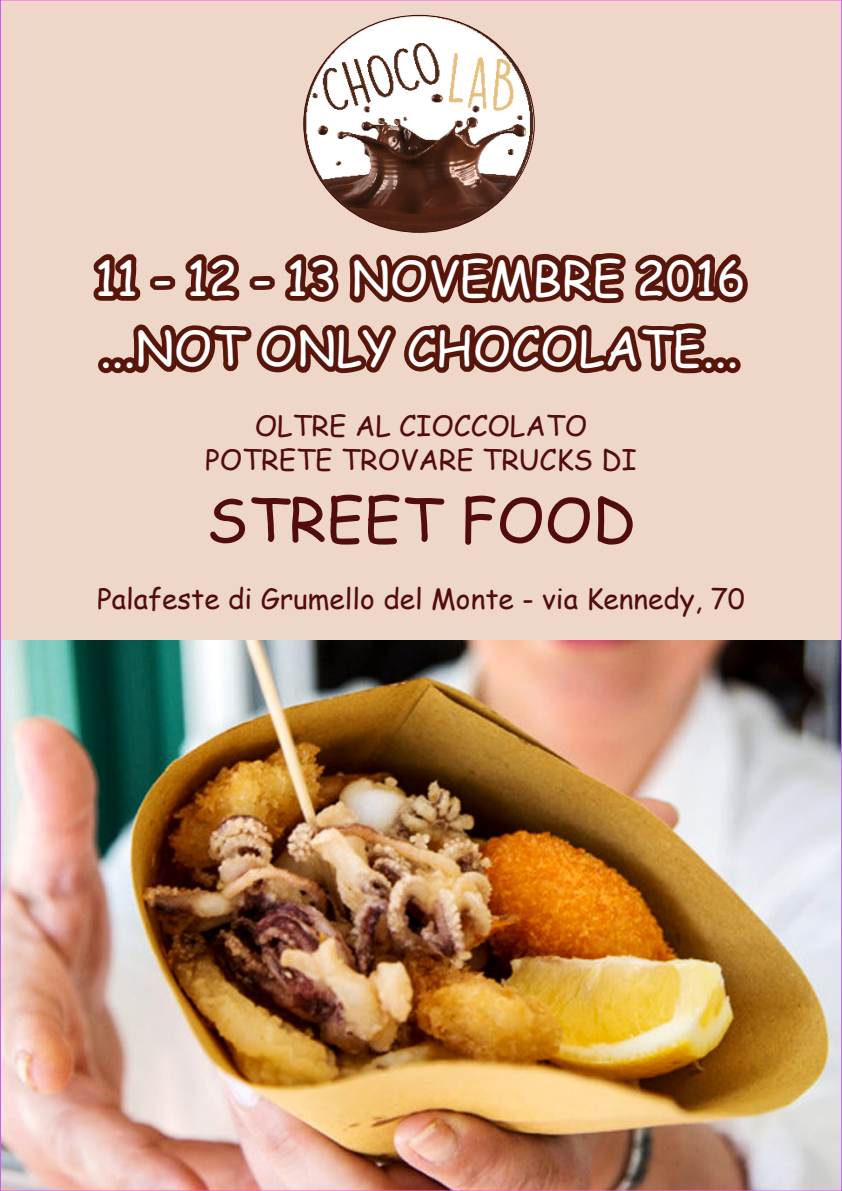
<style>
.page{position:relative;width:842px;height:1191px;background:#fff}
.page>*{position:absolute;margin:0;border:0;box-sizing:border-box;transform-origin:0 0}
.t1{font:60px "Comic Sans MS";color:#520c0c}
.t2{font:48px "Comic Sans MS";color:#fff}
.t3{font:28px "Comic Sans MS";color:#520c0c}
</style>
<div class="page">
<div style="left:0;top:0;width:840px;height:1191px;background:#eed6c9"></div>
<img style="left:2px;top:640px;width:838px;height:549px">
<img style="left:344px;top:640px;width:54px;height:481px">
<img style="left:304px;top:15px;width:230px;height:205px">
<img style="left:125px;top:640px;width:57px;height:549px">
<img style="left:286px;top:640px;width:58px;height:549px">
<svg style="left:93px;top:220px;width:655px;height:154px"></svg>
<hr style="left:0;top:0;width:1px;height:1191px;background:#93f">
<hr style="left:841px;top:0;width:1px;height:1191px;background:#93f">
<p class="t2" style="left:95px;top:243px;width:653px">11 - 12 - 13 NOVEMBRE 2016</p>
<p class="t2" style="left:100px;top:313px;width:640px">...NOT ONLY CHOCOLATE...</p>
<p class="t3" style="left:255px;top:405px;width:334px">OLTRE AL CIOCCOLATO</p>
<p class="t3" style="left:205px;top:439px;width:433px">POTRETE TROVARE TRUCKS DI</p>
<p class="t1" style="left:206px;top:475px;width:431px">STREET FOOD</p>
<p class="t3" style="left:97px;top:578px;width:649px">Palafeste di Grumello del Monte - via Kennedy, 70</p>
</div>
